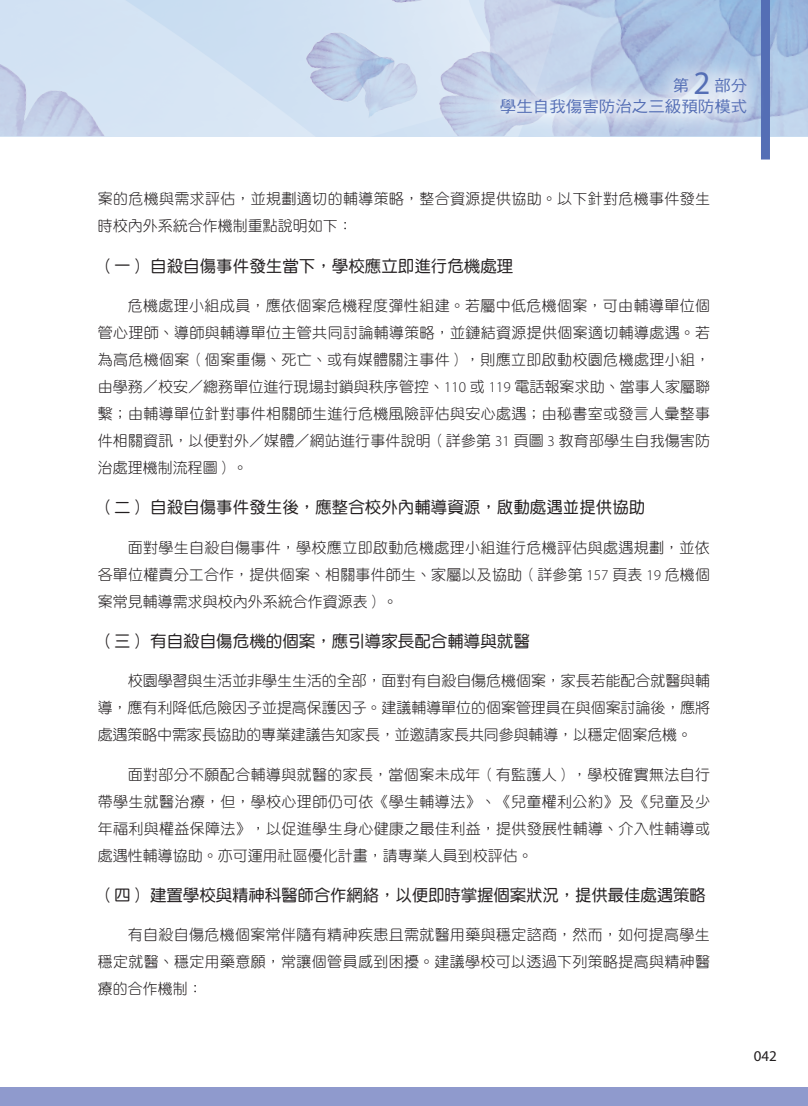
<style>
.page{position:relative;width:808px;height:1106px;background:#fff}
.page>*{position:absolute;margin:0;border:0;box-sizing:border-box;transform-origin:0 0}
.t1{font:16.5px "DF Yuan Std W5";color:#231f20}
.t2{font:15.6px/21.1px "DF Hei Std W5";color:#546eb5;text-align:right;scale:1.05 1}
.t3{font:15px/27px "DF Yuan Std W3";letter-spacing:.01em;color:#231f20;text-align:justify}
.t4{font:15px "Myriad Pro";color:#231f20}
.s1{font-family:"Myriad Pro";font-size:33px}
.s2{font-family:"Myriad Pro";font-weight:300}
</style>
<div class="page">
<img style="left:0;top:0;width:808px;height:136px">
<div style="left:0;top:1087px;width:808px;height:19px;background:#8f9acd"></div>
<div style="left:761px;top:0;width:9px;height:159px;background:#546eb5"></div>
<svg style="left:482px;top:53px;width:279px;height:80px;background:#c5d3e9"></svg>
<p class="t2" style="left:500px;top:74px;width:237px">第<span class="s1">2</span>部分<br>學生自我傷害防治之三級預防模式</p>
<p class="t3" style="left:98px;top:185px;width:614px">案的危機與需求評估，並規劃適切的輔導策略，整合資源提供協助。以下針對危機事件發生時校內外系統合作機制重點說明如下：</p>
<p class="t1" style="left:98px;top:257px;width:417px">（一）自殺自傷事件發生當下，學校應立即進行危機處理</p>
<p class="t3" style="left:98px;top:292px;width:614px;text-indent:30px">危機處理小組成員，應依個案危機程度彈性組建。若屬中低危機個案，可由輔導單位個管心理師、導師與輔導單位主管共同討論輔導策略，並鏈結資源提供個案適切輔導處遇。若為高危機個案（個案重傷、死亡、或有媒體關注事件），則應立即啟動校園危機處理小組，由學務／校安／總務單位進行現場封鎖與秩序管控、<span class="s2">110</span> 或 <span class="s2">119</span> 電話報案求助、當事人家屬聯繫；由輔導單位針對事件相關師生進行危機風險評估與安心處遇；由秘書室或發言人彙整事件相關資訊，以便對外／媒體／網站進行事件說明（詳參第 <span class="s2">31</span> 頁圖 <span class="s2">3</span> 教育部學生自我傷害防治處理機制流程圖）。</p>
<p class="t1" style="left:98px;top:498px;width:549px">（二）自殺自傷事件發生後，應整合校外內輔導資源，啟動處遇並提供協助</p>
<p class="t3" style="left:98px;top:533px;width:614px;text-indent:30px">面對學生自殺自傷事件，學校應立即啟動危機處理小組進行危機評估與處遇規劃，並依各單位權責分工合作，提供個案、相關事件師生、家屬以及協助（詳參第 <span class="s2">157</span> 頁表 <span class="s2">19</span> 危機個案常見輔導需求與校內外系統合作資源表）。</p>
<p class="t1" style="left:98px;top:632px;width:434px">（三）有自殺自傷危機的個案，應引導家長配合輔導與就醫</p>
<p class="t3" style="left:98px;top:667px;width:614px;text-indent:30px">校園學習與生活並非學生生活的全部，面對有自殺自傷危機個案，家長若能配合就醫與輔導，應有利降低危險因子並提高保護因子。建議輔導單位的個案管理員在與個案討論後，應將處遇策略中需家長協助的專業建議告知家長，並邀請家長共同參與輔導，以穩定個案危機。</p>
<p class="t3" style="left:98px;top:760px;width:614px;text-indent:30px">面對部分不願配合輔導與就醫的家長，當個案未成年（有監護人），學校確實無法自行帶學生就醫治療，但，學校心理師仍可依《學生輔導法》、《兒童權利公約》及《兒童及少年福利與權益保障法》，以促進學生身心健康之最佳利益，提供發展性輔導、介入性輔導或處遇性輔導協助。亦可運用社區優化計畫，請專業人員到校評估。</p>
<p class="t1" style="left:98px;top:886px;width:610px">（四）建置學校與精神科醫師合作網絡，以便即時掌握個案狀況，提供最佳處遇策略</p>
<p class="t3" style="left:98px;top:921px;width:614px;text-indent:30px">有自殺自傷危機個案常伴隨有精神疾患且需就醫用藥與穩定諮商，然而，如何提高學生穩定就醫、穩定用藥意願，常讓個管員感到困擾。建議學校可以透過下列策略提高與精神醫療的合作機制：</p>
<p class="t4" style="left:754px;top:1047px;width:25px">042</p>
</div>
